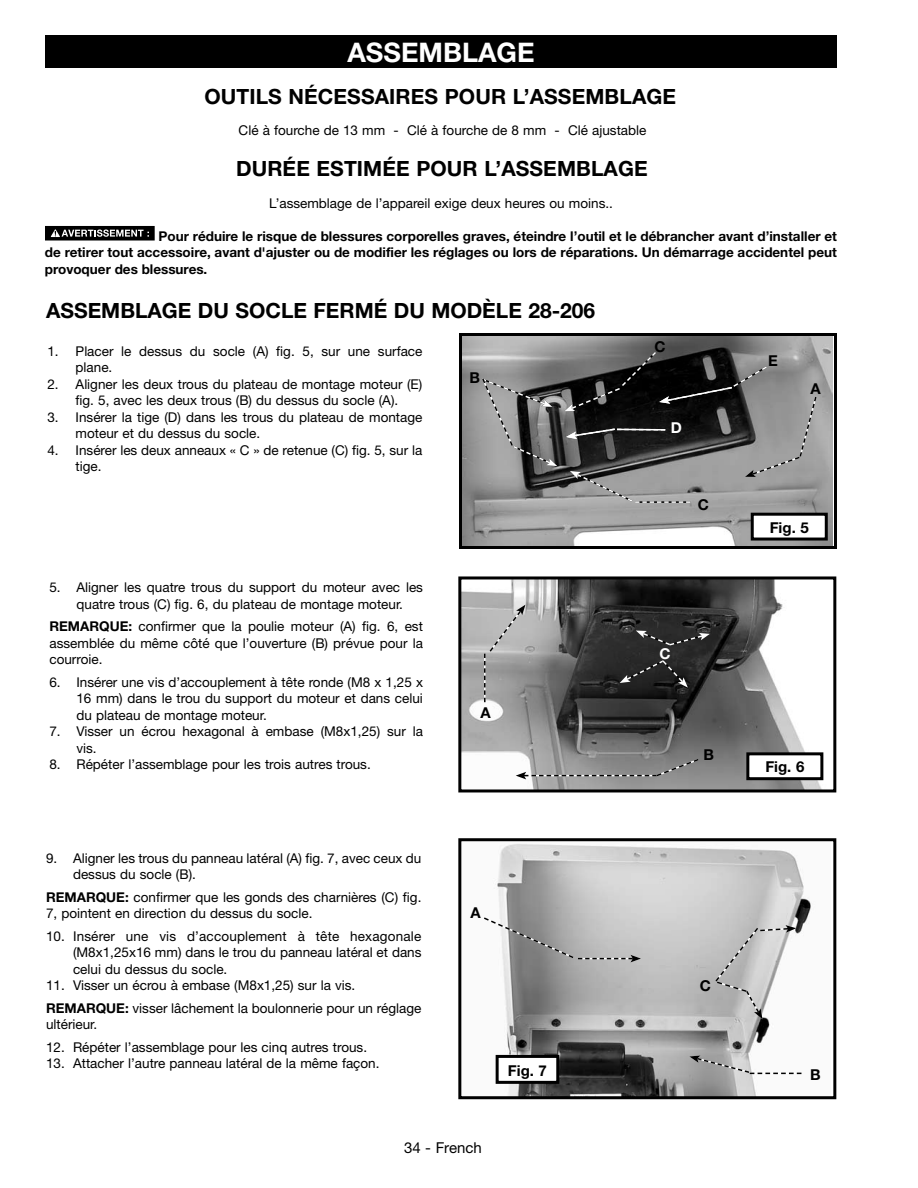
<style>
.page{position:relative;width:918px;height:1188px;background:#fff}
.page>*{position:absolute;margin:0;border:0;box-sizing:border-box;transform-origin:0 0}
.t1{font:700 27px "Helvetica Neue";color:#fff}
.t2{font:700 21px "Helvetica Neue";letter-spacing:.005em;color:#000}
.t3{font:700 15px "Helvetica Neue";color:#000}
.t4{font:15px "Helvetica Neue";color:#000}
.t5{font:700 15px "Helvetica Neue";color:#fff}
.t6{font:13.5px/16.5px "Helvetica Neue";color:#000}
.t7{font:700 13.5px/16.5px "Helvetica Neue";color:#000;text-align:justify}
.s1{font-weight:700}
</style>
<div class="page">
<div style="left:45px;top:35px;width:792px;height:33px;background:#000"></div>
<img style="left:463px;top:337px;width:369px;height:208px">
<div style="left:459px;top:333px;width:378px;height:216px;border:3px solid #000"></div>
<img style="left:462px;top:580px;width:362px;height:208px">
<div style="left:458px;top:576px;width:378px;height:216px;border:3px solid #000"></div>
<svg style="left:636px;top:630px;width:74px;height:17px"></svg>
<svg style="left:620px;top:659px;width:68px;height:29px"></svg>
<img style="left:494px;top:844px;width:317px;height:251px">
<div style="left:458px;top:838px;width:378px;height:261px;border:3px solid #000"></div>
<svg style="left:480px;top:377px;width:77px;height:89px"></svg>
<svg style="left:564px;top:350px;width:254px;height:153px"></svg>
<svg style="left:484px;top:605px;width:41px;height:97px"></svg>
<svg style="left:516px;top:758px;width:184px;height:21px"></svg>
<svg style="left:484px;top:916px;width:157px;height:46px"></svg>
<svg style="left:689px;top:1055px;width:112px;height:19px"></svg>
<svg style="left:714px;top:925px;width:82px;height:94px"></svg>
<div style="left:752px;top:514px;width:74px;height:25px;background:#fff"></div>
<div style="left:751px;top:513px;width:77px;height:28px;border:3px solid #000"></div>
<div style="left:748px;top:754px;width:74px;height:25px;background:#fff"></div>
<div style="left:746px;top:752px;width:77px;height:28px;border:3px solid #000"></div>
<div style="left:497px;top:1056px;width:61px;height:26px;background:#fff"></div>
<div style="left:496px;top:1055px;width:63px;height:29px;border:3px solid #000"></div>
<div style="left:46px;top:227px;width:108px;height:13px;background:#000"></div>
<svg style="left:51px;top:229px;width:98px;height:8px"></svg>
<div style="left:45px;top:226px;width:110px;height:15px;border:2px solid #000"></div>
<h1 class="t1" style="left:347px;top:35px;width:189px">ASSEMBLAGE</h1>
<h2 class="t2" style="left:204px;top:84px;width:473px">OUTILS NÉCESSAIRES POUR L’ASSEMBLAGE</h2>
<p class="t6" style="left:239px;top:122px;width:409px">Clé à fourche de 13 mm - Clé à fourche de 8 mm - Clé ajustable</p>
<h2 class="t2" style="left:236px;top:155px;width:413px">DURÉE ESTIMÉE POUR L’ASSEMBLAGE</h2>
<p class="t6" style="left:269px;top:195px;width:345px">L’assemblage de l’appareil exige deux heures ou moins..</p>
<p class="t7" style="left:45px;top:227px;width:794px;text-indent:114px">Pour réduire le risque de blessures corporelles graves, éteindre l’outil et le débrancher avant d’installer et de retirer tout accessoire, avant d'ajuster ou de modifier les réglages ou lors de réparations. Un démarrage accidentel peut provoquer des blessures.</p>
<h2 class="t2" style="left:46px;top:298px;width:551px">ASSEMBLAGE DU SOCLE FERMÉ DU MODÈLE 28-206</h2>
<p class="t6" style="left:76px;top:342px;width:348px;text-indent:-28px">1. Placer le dessus du socle (A) fig. 5, sur une surface plane.</p>
<p class="t6" style="left:47px;top:375px;width:377px;text-align:center">2. Aligner les deux trous du plateau de montage moteur (E) fig. 5, avec les deux trous (B) du dessus du socle (A).</p>
<p class="t6" style="left:76px;top:408px;width:348px;text-indent:-28px">3. Insérer la tige (D) dans les trous du plateau de montage moteur et du dessus du socle.</p>
<p class="t6" style="left:76px;top:441px;width:348px;text-indent:-28px">4. Insérer les deux anneaux « C » de retenue (C) fig. 5, sur la tige.</p>
<p class="t3" style="left:470px;top:368px;width:12px">B</p>
<p class="t6" style="left:49px;top:579px;width:375px;text-align:center">5. Aligner les quatre trous du support du moteur avec les quatre trous (C) fig. 6, du plateau de montage moteur.</p>
<p class="t6" style="left:49px;top:618px;width:375px;text-align:justify"><span class="s1">REMARQUE:</span> confirmer que la poulie moteur (A) fig. 6, est assemblée du même côté que l’ouverture (B) prévue pour la courroie.</p>
<p class="t6" style="left:76px;top:674px;width:348px;text-align:justify;text-indent:-27px">6. Insérer une vis d’accouplement à tête ronde (M8 x 1,25 x 16 mm) dans le trou du support du moteur et dans celui du plateau de montage moteur.</p>
<p class="t6" style="left:76px;top:723px;width:348px;text-indent:-27px">7. Visser un écrou hexagonal à embase (M8x1,25) sur la vis.</p>
<p class="t6" style="left:49px;top:756px;width:323px">8. Répéter l’assemblage pour les trois autres trous.</p>
<p class="t3" style="left:480px;top:703px;width:12px">A</p>
<p class="t6" style="left:73px;top:849px;width:350px;text-indent:-27px">9. Aligner les trous du panneau latéral (A) fig. 7, avec ceux du dessus du socle (B).</p>
<p class="t6" style="left:46px;top:888px;width:377px"><span class="s1">REMARQUE:</span> confirmer que les gonds des charnières (C) fig.<br>7, pointent en direction du dessus du socle.</p>
<p class="t6" style="left:73px;top:927px;width:350px;text-align:justify;text-indent:-27px">10. Insérer une vis d’accouplement à tête hexagonale (M8x1,25x16 mm) dans le trou du panneau latéral et dans celui du dessus du socle.</p>
<p class="t6" style="left:46px;top:974px;width:377px;line-height:22.5px">11. Visser un écrou à embase (M8x1,25) sur la vis.<br><span class="s1">REMARQUE:</span> visser lâchement la boulonnerie pour un réglage</p>
<p class="t6" style="left:46px;top:1016px;width:53px">ultérieur.</p>
<p class="t6" style="left:46px;top:1038px;width:323px">12. Répéter l’assemblage pour les cinq autres trous.</p>
<p class="t6" style="left:46px;top:1055px;width:335px">13. Attacher l’autre panneau latéral de la même façon.</p>
<p class="t3" style="left:470px;top:903px;width:12px">A</p>
<p class="t4" style="left:404px;top:1139px;width:79px">34 - French</p>
<p class="t3" style="left:508px;top:1061px;width:41px">Fig. 7</p>
<p class="t3" style="left:655px;top:338px;width:13px">C</p>
<p class="t5" style="left:671px;top:419px;width:11px">D</p>
<p class="t3" style="left:698px;top:495px;width:13px">C</p>
<p class="t5" style="left:660px;top:645px;width:13px">C</p>
<p class="t3" style="left:704px;top:746px;width:12px">B</p>
<p class="t3" style="left:768px;top:352px;width:11px">E</p>
<p class="t3" style="left:811px;top:380px;width:12px">A</p>
<p class="t3" style="left:770px;top:518px;width:41px">Fig. 5</p>
<p class="t3" style="left:765px;top:758px;width:41px">Fig. 6</p>
<p class="t3" style="left:700px;top:976px;width:13px">C</p>
<p class="t3" style="left:810px;top:1065px;width:12px">B</p>
</div>
